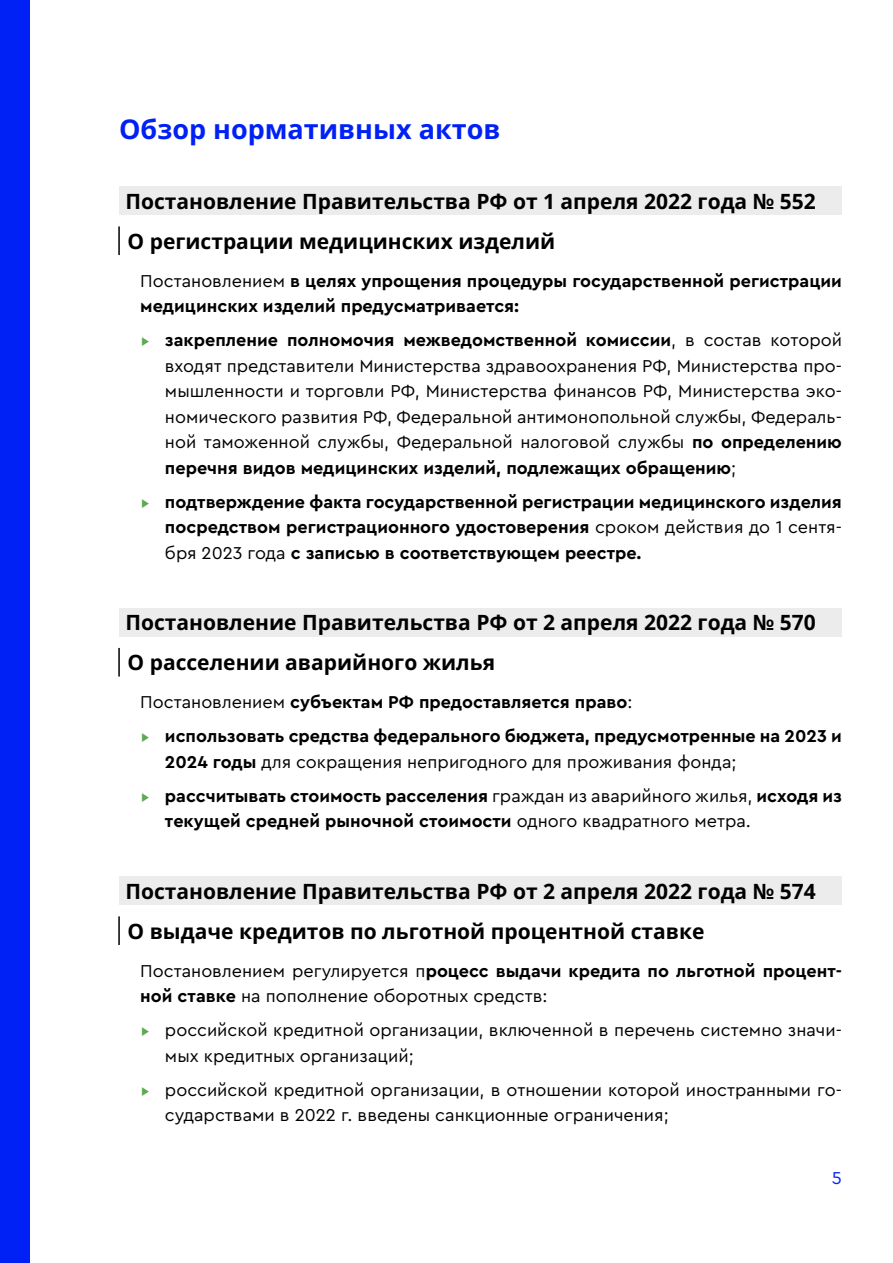
<style>
.page{position:relative;width:893px;height:1263px;background:#fff}
.page>*{position:absolute;margin:0;border:0;box-sizing:border-box;transform-origin:0 0}
.t1{font:700 27px "Open Sans";color:#0021f5}
.t2{font:700 21px/39.9px "Open Sans";color:#000}
.t3{font:18px/25.5px "Cera Pro";color:#000}
.t4{font:700 18px/25.5px "Cera Pro";color:#000}
.t5{font:18px "Cera Pro";color:#0021f5}
.s1{font-weight:400}
.s2{color:#5fa955}
.s3{font-weight:700}
.s4{font-weight:400;color:#5fa955}
</style>
<div class="page">
<div style="left:0;top:0;width:30px;height:1263px;background:#0021f5"></div>
<div style="left:119px;top:186px;width:723px;height:29px;background:#ececec"></div>
<hr style="left:118px;top:226px;width:2px;height:29px;background:#000">
<div style="left:119px;top:608px;width:723px;height:28px;background:#ececec"></div>
<hr style="left:118px;top:648px;width:2px;height:28px;background:#000">
<div style="left:119px;top:876px;width:723px;height:29px;background:#ececec"></div>
<hr style="left:118px;top:916px;width:2px;height:29px;background:#000">
<h1 class="t1" style="left:119px;top:111px;width:383px">Обзор нормативных актов</h1>
<p class="t2" style="left:125px;top:181px;width:692px">Постановление Правительства РФ от 1 апреля 2022 года № 552<br>О регистрации медицинских изделий</p>
<p class="t4" style="left:140px;top:267px;width:703px"><span class="s1">Постановлением</span> в целях упрощения процедуры государственной регистрации медицинских изделий предусматривается:</p>
<p class="t3" style="left:165px;top:327px;width:678px;text-align:justify;text-indent:-25px"><span class="s2">▸</span> <span class="s3">закрепление полномочия межведомственной комиссии</span>, в состав которой входят представители Министерства здравоохранения РФ, Министерства про&shy;мышленности и торговли РФ, Министерства финансов РФ, Министерства эко&shy;номического развития РФ, Федеральной антимонопольной службы, Федераль&shy;ной таможенной службы, Федеральной налоговой службы <span class="s3">по определению перечня видов медицинских изделий, подлежащих обращению</span>;</p>
<p class="t4" style="left:165px;top:488px;width:678px;text-align:justify;text-indent:-25px"><span class="s4">▸</span> подтверждение факта государственной регистрации медицинского изделия посредством регистрационного удостоверения <span class="s1">сроком действия до 1 сентя&shy;бря 2023 года</span> с записью в соответствующем реестре.</p>
<p class="t2" style="left:125px;top:602px;width:692px">Постановление Правительства РФ от 2 апреля 2022 года № 570<br>О расселении аварийного жилья</p>
<p class="t4" style="left:140px;top:684px;width:703px;line-height:34px"><span class="s1">Постановлением</span> субъектам РФ предоставляется право<span class="s1">:<br></span><span class="s4">▸</span> использовать средства федерального бюджета, предусмотренные на 2023 и</p>
<p class="t3" style="left:140px;top:744px;width:703px;line-height:34px;text-indent:25px"><span class="s3">2024 годы</span> для сокращения непригодного для проживания фонда;<br><span class="s2">▸</span> <span class="s3">рассчитывать стоимость расселения</span> граждан из аварийного жилья, <span class="s3">исходя из</span></p>
<p class="t4" style="left:165px;top:808px;width:587px">текущей средней рыночной стоимости <span class="s1">одного квадратного метра.</span></p>
<p class="t2" style="left:125px;top:871px;width:692px">Постановление Правительства РФ от 2 апреля 2022 года № 574<br>О выдаче кредитов по льготной процентной ставке</p>
<p class="t3" style="left:140px;top:957px;width:703px">Постановлением регулируется п<span class="s3">роцесс выдачи кредита по льготной процент&shy;ной ставке</span> на пополнение оборотных средств:</p>
<p class="t3" style="left:165px;top:1016px;width:678px;text-indent:-25px"><span class="s2">▸</span> российской кредитной организации, включенной в перечень системно значи&shy;мых кредитных организаций;</p>
<p class="t3" style="left:165px;top:1076px;width:678px;text-indent:-25px"><span class="s2">▸</span> российской кредитной организации, в отношении которой иностранными го&shy;сударствами в 2022 г. введены санкционные ограничения;</p>
<p class="t5" style="left:832px;top:1166px;width:11px">5</p>
</div>
